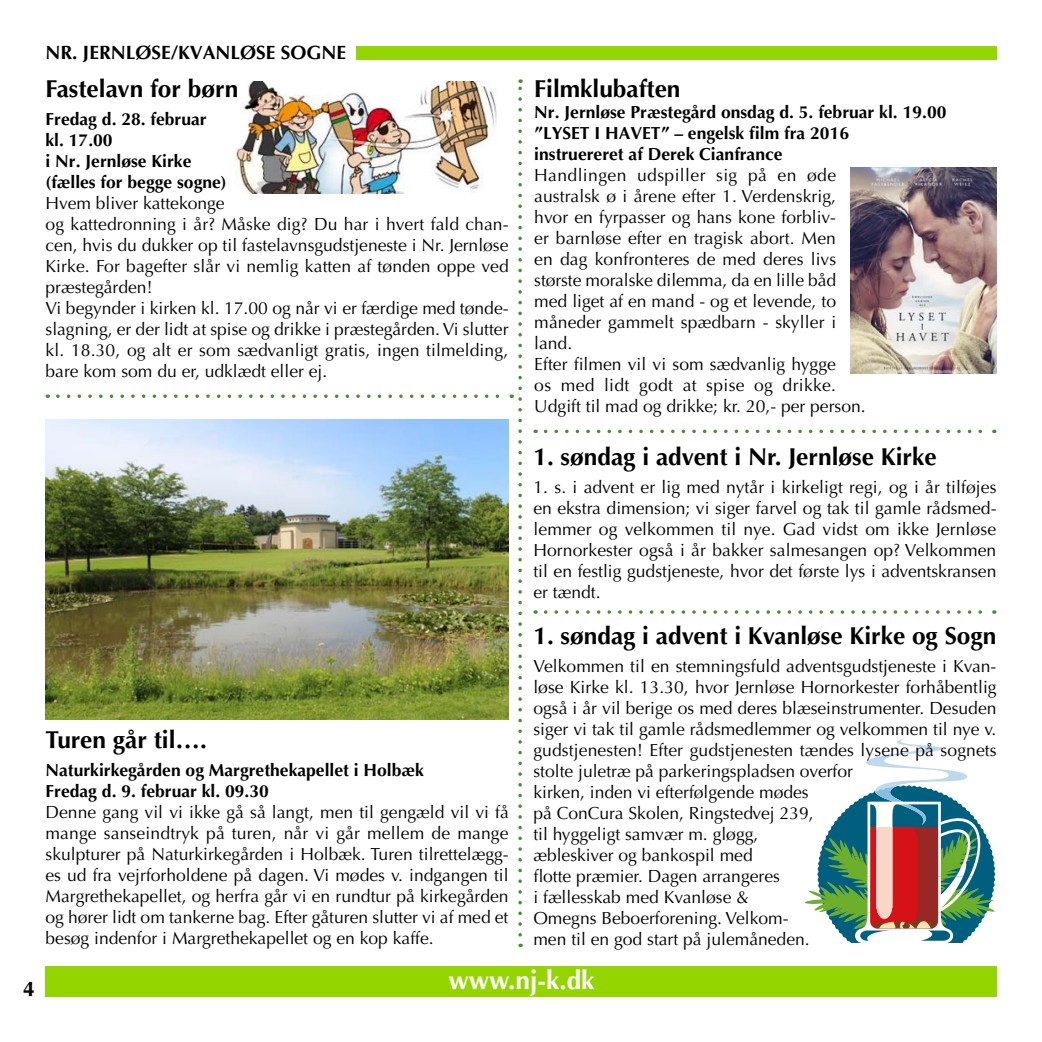
<style>
.page{position:relative;width:1042px;height:1042px;background:#fff}
.page>*{position:absolute;margin:0;border:0;box-sizing:border-box;transform-origin:0 0}
.t1{font:700 26.25px "Optima";color:#fff}
.t2{font:700 24.5px "Optima";color:#000}
.t3{font:700 21px "Optima";color:#000}
.t4{font:700 19.25px "Optima";color:#000}
.t5{font:17.5px/21px "Optima";color:#000}
.t6{font:700 17.5px/21px "Optima";color:#000}
</style>
<div class="page">
<div style="left:46px;top:965px;width:951px;height:31px;background:#94d500"></div>
<div style="left:356px;top:46px;width:640px;height:14px;background:#94d500"></div>
<svg style="left:545px;top:430px;width:437px;height:3px"></svg>
<svg style="left:536px;top:610px;width:458px;height:4px"></svg>
<svg style="left:545px;top:610px;width:443px;height:4px"></svg>
<svg style="left:48px;top:394px;width:10px;height:4px"></svg>
<svg style="left:58px;top:394px;width:454px;height:4px"></svg>
<img style="left:235px;top:81px;width:262px;height:112px">
<svg style="left:518px;top:79px;width:4px;height:856px"></svg>
<img style="left:46px;top:419px;width:462px;height:300px">
<img style="left:851px;top:167px;width:145px;height:206px">
<svg style="left:805px;top:738px;width:190px;height:205px"></svg>
<p class="t3" style="left:23px;top:976px;width:13px">4</p>
<p class="t4" style="left:46px;top:41px;width:302px">NR. JERNLØSE/KVANLØSE SOGNE</p>
<h2 class="t2" style="left:46px;top:75px;width:194px">Fastelavn for børn</h2>
<p class="t6" style="left:46px;top:109px;width:183px">Fredag d. 28. februar kl. 17.00<br>i Nr. Jernløse Kirke (fælles for begge sogne)</p>
<p class="t5" style="left:46px;top:193px;width:465px">Hvem bliver kattekonge<br>og kattedronning i år? Måske dig? Du har i hvert fald chan&shy;cen, hvis du dukker op til fastelavnsgudstjeneste i Nr. Jernløse Kirke. For bagefter slår vi nemlig katten af tønden oppe ved præstegården!<br>Vi begynder i kirken kl. 17.00 og når vi er færdige med tønde&shy;slagning, er der lidt at spise og drikke i præstegården. Vi slutter kl. 18.30, og alt er som sædvanligt gratis, ingen tilmelding, bare kom som du er, udklædt eller ej.</p>
<h2 class="t2" style="left:46px;top:725px;width:163px">Turen går til….</h2>
<p class="t6" style="left:46px;top:760px;width:380px">Naturkirkegården og Margrethekapellet i Holbæk<br>Fredag d. 9. februar kl. 09.30</p>
<p class="t5" style="left:46px;top:802px;width:465px;text-align:justify">Denne gang vil vi ikke gå så langt, men til gengæld vil vi få mange sanseindtryk på turen, når vi går mellem de mange skulpturer på Naturkirkegården i Holbæk. Turen tilrettelægg&shy;es ud fra vejrforholdene på dagen. Vi mødes v. indgangen til Margrethekapellet, og herfra går vi en rundtur på kirkegården og hører lidt om tankerne bag. Efter gåturen slutter vi af med et besøg indenfor i Margrethekapellet og en kop kaffe.</p>
<h2 class="t2" style="left:534px;top:75px;width:148px">Filmklubaften</h2>
<p class="t6" style="left:534px;top:102px;width:414px">Nr. Jernløse Præstegård onsdag d. 5. februar kl. 19.00 ”LYSET I HAVET” – engelsk film fra 2016<br>instruereret af Derek Cianfrance</p>
<p class="t5" style="left:534px;top:165px;width:333px">Handlingen udspiller sig på en øde australsk ø i årene efter 1. Verdenskrig, hvor en fyrpasser og hans kone forbliv-<br>er barnløse efter en tragisk abort. Men<br>en dag konfronteres de med deres livs største moralske dilemma, da en lille båd med liget af en mand - og et levende, to måneder gammelt spædbarn - skyller i land.<br>Efter filmen vil vi som sædvanlig hygge<br>os med lidt godt at spise og drikke.<br>Udgift til mad og drikke; kr. 20,- per person.</p>
<h2 class="t2" style="left:533px;top:443px;width:405px">1. søndag i advent i Nr. Jernløse Kirke</h2>
<p class="t5" style="left:533px;top:477px;width:465px;text-align:justify">1. s. i advent er lig med nytår i kirkeligt regi, og i år tilføjes en ekstra dimension; vi siger farvel og tak til gamle rådsmed&shy;lemmer og velkommen til nye. Gad vidst om ikke Jernløse Hornorkester også i år bakker salmesangen op? Velkommen til en festlig gudstjeneste, hvor det første lys i adventskransen er tændt.</p>
<h2 class="t2" style="left:533px;top:621px;width:464px">1. søndag i advent i Kvanløse Kirke og Sogn</h2>
<p class="t5" style="left:533px;top:656px;width:465px">Velkommen til en stemningsfuld adventsgudstjeneste i Kvan&shy;løse Kirke kl. 13.30, hvor Jernløse Hornorkester forhåbentlig også i år vil berige os med deres blæseinstrumenter. Desuden siger vi tak til gamle rådsmedlemmer og velkommen til nye v. gudstjenesten! Efter gudstjenesten tændes lysene på sognets stolte juletræ på parkeringspladsen overfor<br>kirken, inden vi efterfølgende mødes<br>på ConCura Skolen, Ringstedvej 239,<br>til hyggeligt samvær m. gløgg,<br>æbleskiver og bankospil med<br>flotte præmier. Dagen arrangeres<br>i fællesskab med Kvanløse &amp;<br>Omegns Beboerforening. Velkom-<br>men til en god start på julemåneden.</p>
<h1 class="t1" style="left:448px;top:964px;width:147px">www.nj-k.dk</h1>
</div>
